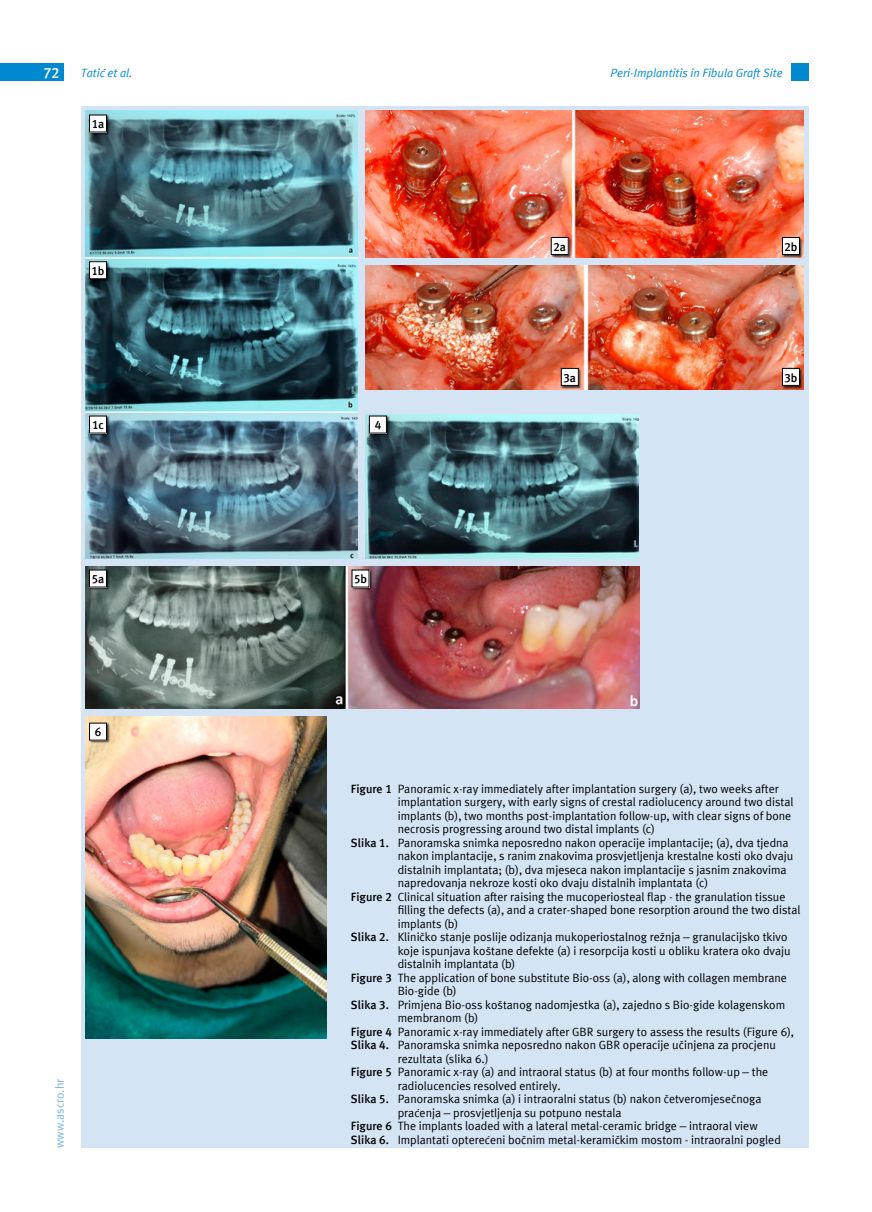
<style>
.page{position:relative;width:872px;height:1212px;background:#fff}
.page>*{position:absolute;margin:0;border:0;box-sizing:border-box;transform-origin:0 0}
.t1{font:700 15px "Meta ASC";color:#fff}
.t2{font:12px "Meta ASC";color:#000}
.t3{font:italic 12px "Meta ASC";color:#0089cf}
.t4{font:700 12px "Meta ASC";color:#000}
.t5{font:12px "Meta ASC";color:#78b7e4}
.s1{font-weight:700}
</style>
<div class="page">
<div style="left:791px;top:64px;width:17px;height:17px;background:#0089cf"></div>
<div style="left:0;top:64px;width:64px;height:17px;background:#0089cf"></div>
<div style="left:81px;top:106px;width:727px;height:1042px;background:#d4e4f5"></div>
<img style="left:85px;top:111px;width:272px;height:447px">
<img style="left:366px;top:111px;width:438px;height:146px">
<img style="left:366px;top:266px;width:438px;height:124px">
<img style="left:366px;top:415px;width:272px;height:143px">
<img style="left:85px;top:567px;width:554px;height:141px">
<img style="left:85px;top:717px;width:241px;height:321px">
<div style="left:89px;top:114px;width:21px;height:21px;background:#000;opacity:.75"></div>
<div style="left:89px;top:115px;width:17px;height:17px;background:#fff"></div>
<div style="left:89px;top:115px;width:18px;height:17px;border:1px solid #000"></div>
<div style="left:89px;top:261px;width:21px;height:21px;background:#000;opacity:.75"></div>
<div style="left:89px;top:262px;width:17px;height:17px;background:#fff"></div>
<div style="left:89px;top:261px;width:18px;height:18px;border:1px solid #000"></div>
<div style="left:89px;top:415px;width:21px;height:21px;background:#000;opacity:.75"></div>
<div style="left:89px;top:416px;width:17px;height:17px;background:#fff"></div>
<div style="left:89px;top:416px;width:18px;height:17px;border:1px solid #000"></div>
<div style="left:89px;top:569px;width:21px;height:21px;background:#000;opacity:.75"></div>
<div style="left:89px;top:570px;width:17px;height:17px;background:#fff"></div>
<div style="left:89px;top:570px;width:18px;height:17px;border:1px solid #000"></div>
<div style="left:89px;top:722px;width:21px;height:21px;background:#000;opacity:.75"></div>
<div style="left:89px;top:723px;width:17px;height:17px;background:#fff"></div>
<div style="left:89px;top:723px;width:18px;height:17px;border:1px solid #000"></div>
<div style="left:351px;top:569px;width:22px;height:21px;background:#000;opacity:.75"></div>
<div style="left:352px;top:570px;width:17px;height:17px;background:#fff"></div>
<div style="left:369px;top:415px;width:21px;height:21px;background:#000;opacity:.75"></div>
<div style="left:369px;top:416px;width:17px;height:17px;background:#fff"></div>
<div style="left:551px;top:237px;width:21px;height:21px;background:#000;opacity:.75"></div>
<div style="left:551px;top:237px;width:17px;height:17px;background:#fff"></div>
<div style="left:551px;top:237px;width:17px;height:18px;border:1px solid #000"></div>
<div style="left:561px;top:368px;width:21px;height:21px;background:#000;opacity:.75"></div>
<div style="left:561px;top:368px;width:17px;height:17px;background:#fff"></div>
<div style="left:561px;top:368px;width:17px;height:18px;border:1px solid #000"></div>
<div style="left:782px;top:237px;width:21px;height:21px;background:#000;opacity:.75"></div>
<div style="left:782px;top:237px;width:17px;height:17px;background:#fff"></div>
<div style="left:782px;top:237px;width:17px;height:18px;border:1px solid #000"></div>
<div style="left:782px;top:368px;width:21px;height:21px;background:#000;opacity:.75"></div>
<div style="left:782px;top:368px;width:17px;height:17px;background:#fff"></div>
<div style="left:782px;top:368px;width:17px;height:18px;border:1px solid #000"></div>
<p class="t1" style="left:43px;top:64px;width:18px">72</p>
<p class="t3" style="left:81px;top:66px;width:53px">Tatić et al.</p>
<p class="t3" style="left:610px;top:66px;width:174px">Peri-Implantitis in Fibula Graft Site</p>
<p class="t4" style="left:92px;top:117px;width:14px">1a</p>
<p class="t4" style="left:91px;top:264px;width:14px">1b</p>
<p class="t4" style="left:92px;top:418px;width:13px">1c</p>
<p class="t4" style="left:92px;top:572px;width:14px">5a</p>
<p class="t4" style="left:95px;top:725px;width:8px">6</p>
<p class="t5" style="left:53px;top:1148px;width:71px;rotate:-90deg">www.ascro.hr</p>
<p class="t4" style="left:375px;top:418px;width:8px">4</p>
<p class="t4" style="left:354px;top:572px;width:14px">5b</p>
<p class="t4" style="left:553px;top:240px;width:14px">2a</p>
<p class="t4" style="left:563px;top:370px;width:14px">3a</p>
<p class="t4" style="left:784px;top:240px;width:14px">2b</p>
<p class="t4" style="left:784px;top:370px;width:14px">3b</p>
<p class="t2" style="left:351px;top:782px;width:429px"><span class="s1">Figure 1</span> Panoramic x-ray immediately after implantation surgery (a), two weeks after</p>
<p class="t2" style="left:398px;top:795px;width:397px">implantation surgery, with early signs of crestal radiolucency around two distal</p>
<p class="t2" style="left:398px;top:809px;width:395px">implants (b), two months post-implantation follow-up, with clear signs of bone</p>
<p class="t2" style="left:398px;top:822px;width:259px">necrosis progressing around two distal implants (c)</p>
<p class="t2" style="left:351px;top:836px;width:439px"><span class="s1">Slika 1.</span> Panoramska snimka neposredno nakon operacije implantacije; (a), dva tjedna</p>
<p class="t2" style="left:398px;top:849px;width:397px">nakon implantacije, s ranim znakovima prosvjetljenja krestalne kosti oko dvaju</p>
<p class="t2" style="left:398px;top:863px;width:390px">distalnih implantata; (b), dva mjeseca nakon implantacije s jasnim znakovima</p>
<p class="t2" style="left:398px;top:876px;width:312px">napredovanja nekroze kosti oko dvaju distalnih implantata (c)</p>
<p class="t2" style="left:351px;top:890px;width:436px"><span class="s1">Figure 2</span> Clinical situation after raising the mucoperiosteal flap - the granulation tissue</p>
<p class="t2" style="left:398px;top:903px;width:404px">filling the defects (a), and a crater-shaped bone resorption around the two distal</p>
<p class="t2" style="left:398px;top:917px;width:62px">implants (b)</p>
<p class="t2" style="left:351px;top:930px;width:438px"><span class="s1">Slika 2.</span> Kliničko stanje poslije odizanja mukoperiostalnog režnja – granulacijsko tkivo</p>
<p class="t2" style="left:398px;top:944px;width:395px">koje ispunjava koštane defekte (a) i resorpcija kosti u obliku kratera oko dvaju</p>
<p class="t2" style="left:398px;top:957px;width:119px">distalnih implantata (b)</p>
<p class="t2" style="left:351px;top:971px;width:437px"><span class="s1">Figure 3</span> The application of bone substitute Bio-oss (a), along with collagen membrane</p>
<p class="t2" style="left:398px;top:984px;width:61px">Bio-gide (b)</p>
<p class="t2" style="left:351px;top:998px;width:436px"><span class="s1">Slika 3.</span> Primjena Bio-oss koštanog nadomjestka (a), zajedno s Bio-gide kolagenskom</p>
<p class="t2" style="left:398px;top:1011px;width:82px">membranom (b)</p>
<p class="t2" style="left:351px;top:1025px;width:445px"><span class="s1">Figure 4</span> Panoramic x-ray immediately after GBR surgery to assess the results (Figure 6),</p>
<p class="t2" style="left:351px;top:1038px;width:426px"><span class="s1">Slika 4.</span> Panoramska snimka neposredno nakon GBR operacije učinjena za procjenu</p>
<p class="t2" style="left:398px;top:1052px;width:92px">rezultata (slika 6.)</p>
<p class="t2" style="left:351px;top:1065px;width:419px"><span class="s1">Figure 5</span> Panoramic x-ray (a) and intraoral status (b) at four months follow-up – the</p>
<p class="t2" style="left:398px;top:1079px;width:164px">radiolucencies resolved entirely.</p>
<p class="t2" style="left:351px;top:1092px;width:412px"><span class="s1">Slika 5.</span> Panoramska snimka (a) i intraoralni status (b) nakon četveromjesečnoga</p>
<p class="t2" style="left:398px;top:1106px;width:225px">praćenja – prosvjetljenja su potpuno nestala</p>
<p class="t2" style="left:351px;top:1119px;width:408px"><span class="s1">Figure 6</span> The implants loaded with a lateral metal-ceramic bridge – intraoral view</p>
<p class="t2" style="left:351px;top:1133px;width:431px"><span class="s1">Slika 6.</span> Implantati opterećeni bočnim metal-keramičkim mostom - intraoralni pogled</p>
</div>
